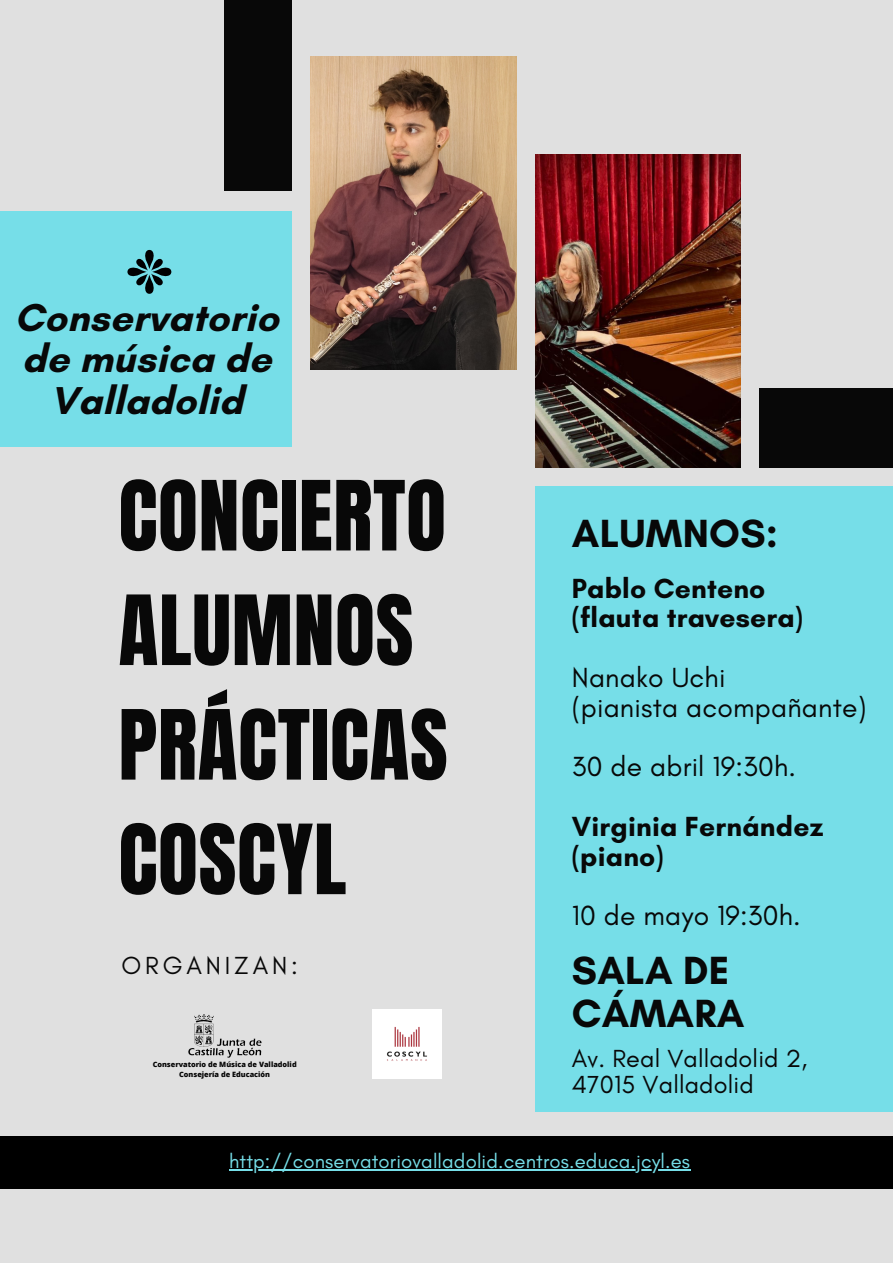
<style>
.page{position:relative;width:893px;height:1263px;background:#e0e0e0}
.page>*{position:absolute;margin:0;border:0;box-sizing:border-box;transform-origin:0 0}
.t1{font:82.12px/114.5px "Anton";letter-spacing:.005em;color:#080808}
.t2{font:700 40.05px/42.2px "Glacial Indifference";letter-spacing:.005em;color:#080808}
.t3{font:700 39.53px/41.6px "Glacial Indifference";letter-spacing:.005em;color:#080808;text-align:center}
.t4{font:28.2px/29.8px "Glacial Indifference";letter-spacing:.005em;color:#080808}
.t5{font:700 28.2px/29.8px "Glacial Indifference";letter-spacing:.005em;color:#080808}
.t6{font:25.2px/26.2px "Glacial Indifference";letter-spacing:.005em;color:#080808}
.t7{font:25.2px "Glacial Indifference";letter-spacing:.155em;color:#080808}
.t8{font:20.33px "Glacial Indifference";letter-spacing:.005em;color:#76dee8}
.t9{font:800 7.27px "Open Sans";color:#060606}
</style>
<div class="page">
<img style="left:311px;top:56px;width:205px;height:313px">
<img style="left:535px;top:155px;width:205px;height:313px">
<div style="left:0;top:211px;width:292px;height:235px;background:#76dee8"></div>
<div style="left:225px;top:0;width:67px;height:190px;background:#080808"></div>
<div style="left:759px;top:388px;width:134px;height:80px;background:#080808"></div>
<div style="left:535px;top:486px;width:358px;height:626px;background:#76dee8"></div>
<svg style="left:127px;top:250px;width:44px;height:44px"></svg>
<div style="left:0;top:1136px;width:893px;height:53px;background:#000"></div>
<img style="left:188px;top:1014px;width:74px;height:44px">
<img style="left:373px;top:1009px;width:69px;height:69px">
<hr style="left:229px;top:1169px;width:461px;height:1px;background:#76dee8">
<p class="t3" style="left:15px;top:296px;width:266px">Conservatorio de música de<br>Valladolid</p>
<p class="t1" style="left:118px;top:460px;width:331px">CONCIERTO<br>ALUMNOS<br>PRÁCTICAS<br>COSCYL</p>
<p class="t7" style="left:121px;top:950px;width:178px">ORGANIZAN:</p>
<p class="t9" style="left:153px;top:1059px;width:146px">Conservatorio de Música de Valladolid</p>
<h3 class="t9" style="left:179px;top:1069px;width:92px">Consejería de Educación</h3>
<p class="t2" style="left:572px;top:512px;width:208px">ALUMNOS:</p>
<h4 class="t5" style="left:572px;top:573px;width:233px">Pablo Centeno (flauta travesera)</h4>
<h5 class="t4" style="left:572px;top:662px;width:296px">Nanako Uchi<br>(pianista acompañante)</h5>
<h5 class="t4" style="left:572px;top:751px;width:226px">30 de abril 19:30h.</h5>
<h4 class="t5" style="left:572px;top:811px;width:253px">Virginia Fernández (piano)</h4>
<h5 class="t4" style="left:572px;top:901px;width:230px">10 de mayo 19:30h.</h5>
<p class="t2" style="left:572px;top:949px;width:174px">SALA DE<br>CÁMARA</p>
<h2 class="t6" style="left:572px;top:1045px;width:237px">Av. Real Valladolid 2,<br>47015 Valladolid</h2>
<h2 class="t8" style="left:229px;top:1148px;width:462px">http://conservatoriovalladolid.centros.educa.jcyl.es</h2>
</div>
